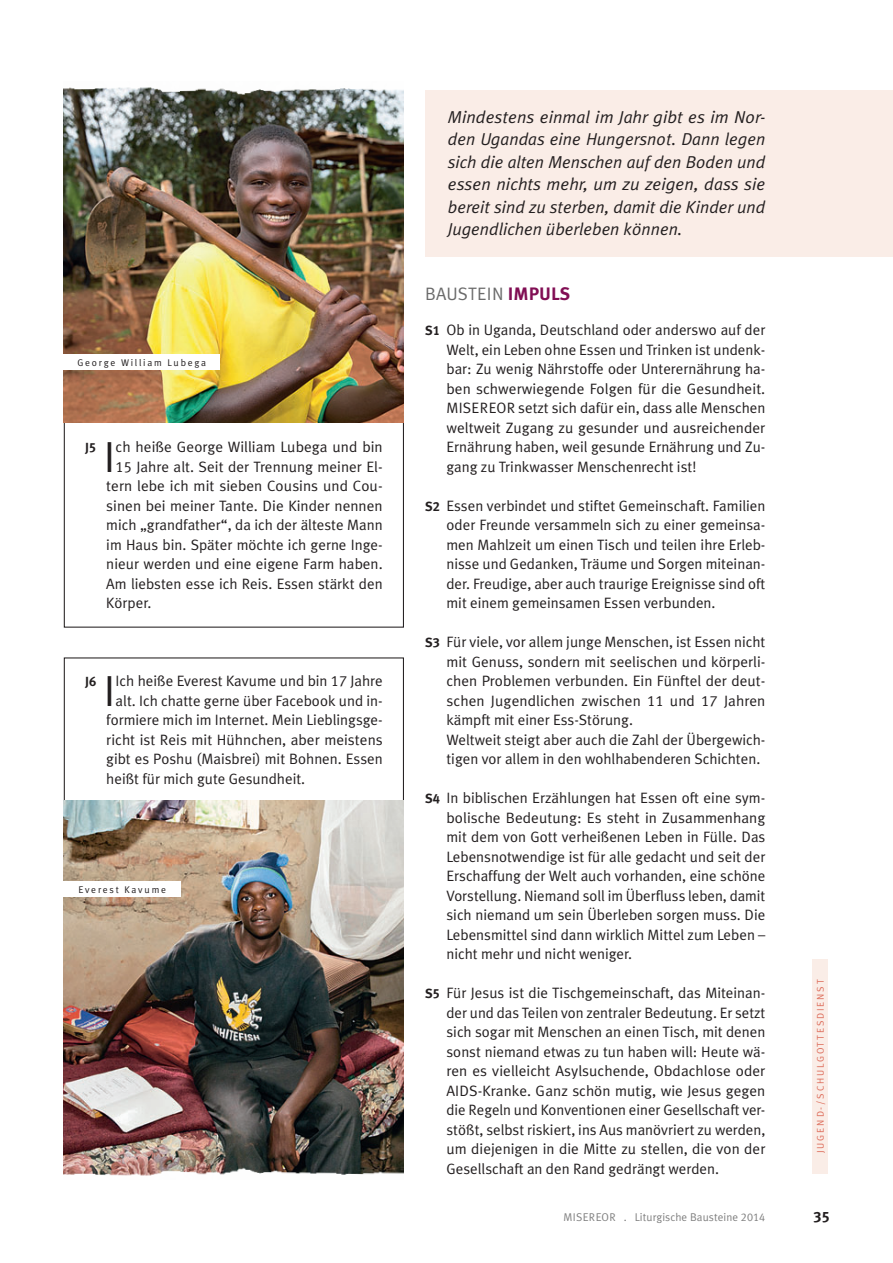
<style>
.page{position:relative;width:893px;height:1263px;background:#fff}
.page>*{position:absolute;margin:0;border:0;box-sizing:border-box;transform-origin:0 0}
.t1{font:43.5px "Meta Plus Normal";color:#231f20}
.t2{font:18px "Meta Plus Normal";letter-spacing:.01em;color:#6b6b6b}
.t3{font:italic 17.25px/22.5px "Meta Plus Normal";color:#231f20;text-align:justify}
.t4{font:15px/19.5px "Meta Plus Normal";color:#231f20;text-align:justify}
.t5{font:15px "Meta Plus Bold Caps";color:#231f20}
.t6{font:700 13.2px "Meta Plus";color:#231f20}
.t7{font:11.25px "Meta Plus Normal";letter-spacing:.01em;color:#808080}
.t8{font:9.75px "Meta Plus Normal";letter-spacing:.18em;color:#231f20}
.t9{font:9.75px "Meta Plus Normal";letter-spacing:.185em;color:#dd6c5a}
.s1{font-family:"Meta Plus Bold Caps";font-weight:400}
.s2{font-family:"Meta Plus Normal Caps"}
.s3{font-family:"Meta Plus";font-weight:700;color:#810e54}
.s4{font-family:"Meta Plus";font-weight:700;font-size:13.2px}
.s5{font-family:"Meta Plus Bold Caps";font-size:13.2px}
</style>
<div class="page">
<div style="left:425px;top:91px;width:468px;height:166px;background:#faede7"></div>
<img style="left:64px;top:800px;width:340px;height:365px">
<img style="left:64px;top:97px;width:340px;height:326px">
<div style="left:64px;top:881px;width:117px;height:15px;background:#fff"></div>
<div style="left:64px;top:355px;width:156px;height:15px;background:#fff"></div>
<img style="left:63px;top:87px;width:341px;height:10px">
<img style="left:63px;top:1165px;width:341px;height:11px">
<div style="left:812px;top:959px;width:16px;height:215px;background:#faede7"></div>
<p class="t8" style="left:77px;top:359px;width:130px">George William Lubega</p>
<p class="t6" style="left:85px;top:442px;width:12px">J<span class="s1">5</span></p>
<p class="t4" style="left:116px;top:438px;width:268px">ch heiße George William Lubega und bin</p>
<p class="t4" style="left:116px;top:458px;width:269px"><span class="s2">15</span> Jahre alt. Seit der Trennung meiner El-</p>
<p class="t4" style="left:106px;top:477px;width:278px">tern lebe ich mit sieben Cousins und Cou-</p>
<p class="t4" style="left:106px;top:497px;width:278px">sinen bei meiner Tante. Die Kinder nennen</p>
<p class="t4" style="left:106px;top:516px;width:278px">mich „grandfather“, da ich der älteste Mann</p>
<p class="t4" style="left:106px;top:536px;width:278px">im Haus bin. Später möchte ich gerne Inge-</p>
<p class="t4" style="left:106px;top:555px;width:278px">nieur werden und eine eigene Farm haben.</p>
<p class="t4" style="left:106px;top:575px;width:278px">Am liebsten esse ich Reis. Essen stärkt den</p>
<p class="t4" style="left:106px;top:594px;width:47px">Körper.</p>
<h1 class="t1" style="left:104px;top:440px;width:13px">I</h1>
<p class="t6" style="left:85px;top:676px;width:13px">J<span class="s1">6</span></p>
<p class="t4" style="left:116px;top:672px;width:269px">Ich heiße Everest Kavume und bin <span class="s2">17</span> Jahre</p>
<p class="t4" style="left:116px;top:692px;width:269px">alt. Ich chatte gerne über Facebook und in-</p>
<p class="t4" style="left:106px;top:711px;width:278px">formiere mich im Internet. Mein Lieblingsge-</p>
<p class="t4" style="left:106px;top:731px;width:278px">richt ist Reis mit Hühnchen, aber meistens</p>
<p class="t4" style="left:106px;top:750px;width:278px">gibt es Poshu (Maisbrei) mit Bohnen. Essen</p>
<p class="t4" style="left:106px;top:770px;width:200px">heißt für mich gute Gesundheit.</p>
<h1 class="t1" style="left:104px;top:674px;width:13px">I</h1>
<p class="t8" style="left:78px;top:885px;width:89px">Everest Kavume</p>
<p class="t3" style="left:448px;top:107px;width:319px">Mindestens einmal im Jahr gibt es im Nor&shy;den Ugandas eine Hungersnot. Dann legen sich die alten Menschen auf den Boden und essen nichts mehr, um zu zeigen, dass sie bereit sind zu sterben, damit die Kinder und Jugendlichen überleben können.</p>
<p class="t2" style="left:425px;top:287px;width:147px">BAUSTEIN <span class="s3">IMPULS</span></p>
<p class="t4" style="left:446px;top:321px;width:320px;text-indent:-21px"><span class="s4">S</span><span class="s5">1</span> Ob in Uganda, Deutschland oder anderswo auf der Welt, ein Leben ohne Essen und Trinken ist undenk&shy;bar: Zu wenig Nährstoffe oder Unterernährung ha&shy;ben schwerwiegende Folgen für die Gesundheit.<br>MISEREOR setzt sich dafür ein, dass alle Menschen weltweit Zugang zu gesunder und ausreichender Ernährung haben, weil gesunde Ernährung und Zu&shy;gang zu Trinkwasser Menschenrecht ist!</p>
<p class="t4" style="left:446px;top:497px;width:320px;text-indent:-21px"><span class="s4">S</span><span class="s5">2</span> Essen verbindet und stiftet Gemeinschaft. Familien oder Freunde versammeln sich zu einer gemeinsa&shy;men Mahlzeit um einen Tisch und teilen ihre Erleb&shy;nisse und Gedanken, Träume und Sorgen miteinan&shy;der. Freudige, aber auch traurige Ereignisse sind oft mit einem gemeinsamen Essen verbunden.</p>
<p class="t4" style="left:446px;top:633px;width:320px;text-align:left;text-indent:-21px"><span class="s4">S</span><span class="s5">3</span> Für viele, vor allem junge Menschen, ist Essen nicht mit Genuss, sondern mit seelischen und körperli&shy;chen Problemen verbunden. Ein Fünftel der deut&shy;schen Jugendlichen zwischen <span class="s2">11</span> und <span class="s2">17</span> Jahren kämpft mit einer Ess-Störung.<br>Weltweit steigt aber auch die Zahl der Übergewich&shy;tigen vor allem in den wohlhabenderen Schichten.</p>
<p class="t4" style="left:446px;top:789px;width:320px;text-indent:-21px"><span class="s4">S</span><span class="s5">4</span> In biblischen Erzählungen hat Essen oft eine sym&shy;bolische Bedeutung: Es steht in Zusammenhang mit dem von Gott verheißenen Leben in Fülle. Das Lebensnotwendige ist für alle gedacht und seit der Erschaffung der Welt auch vorhanden, eine schöne Vorstellung. Niemand soll im Überfluss leben, damit sich niemand um sein Überleben sorgen muss. Die Lebensmittel sind dann wirklich Mittel zum Leben – nicht mehr und nicht weniger.</p>
<p class="t4" style="left:446px;top:984px;width:320px;text-indent:-21px"><span class="s4">S</span><span class="s5">5</span> Für Jesus ist die Tischgemeinschaft, das Miteinan&shy;der und das Teilen von zentraler Bedeutung. Er setzt sich sogar mit Menschen an einen Tisch, mit denen sonst niemand etwas zu tun haben will: Heute wä&shy;ren es vielleicht Asylsuchende, Obdachlose oder AIDS-Kranke. Ganz schön mutig, wie Jesus gegen die Regeln und Konventionen einer Gesellschaft ver&shy;stößt, selbst riskiert, ins Aus manövriert zu werden, um diejenigen in die Mitte zu stellen, die von der Gesellschaft an den Rand gedrängt werden.</p>
<p class="t9" style="left:817px;top:1153px;width:175px;rotate:-90deg">JUGEND-/SCHULGOTTESDIENST</p>
<p class="t7" style="left:564px;top:1213px;width:203px">MISEREOR . Liturgische Bausteine <span class="s2">2014</span></p>
<p class="t5" style="left:813px;top:1207px;width:18px">35</p>
</div>
